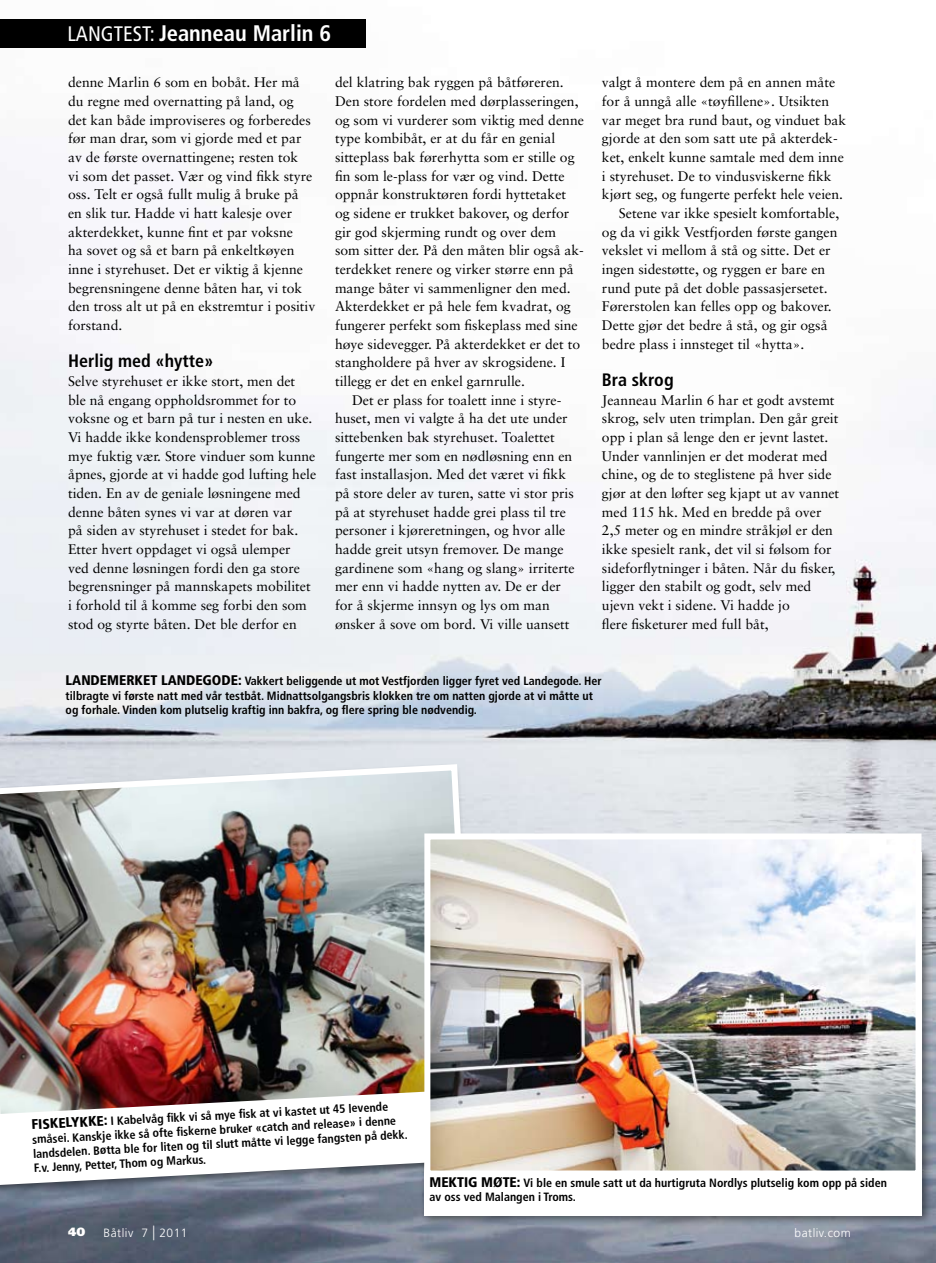
<style>
.page{position:relative;width:936px;height:1263px;background:#fff}
.page>*{position:absolute;margin:0;border:0;box-sizing:border-box;transform-origin:0 0}
.t1{font:700 condensed 22.5px "Frutiger";color:#fff}
.t2{font:700 condensed 18px "Frutiger";color:#000}
.t3{font:13.95px/18.6px "Sabon";color:#000}
.t4{font:700 condensed 12px/14.4px "Frutiger";color:#000}
.t5{font:300 12px "Frutiger";letter-spacing:.04em;color:#fff}
.t6{font:900 12px "Frutiger";color:#fff}
.s1{font-weight:400;font-size:21px}
.s2{font-weight:900;font-size:13.95px}
.s3{font-size:19.2px}
</style>
<div class="page">
<img style="left:0;top:162px;width:935px;height:1101px">
<div style="left:419px;top:847px;width:513px;height:380px;background:#000;opacity:.5"></div>
<div style="left:424px;top:852px;width:497px;height:363px;background:#fff"></div>
<div style="left:0;top:763px;width:481px;height:433px;background:#000;opacity:.5"></div>
<svg style="left:0;top:1124px;width:471px;height:61px"></svg>
<img style="left:0;top:761px;width:477px;height:363px">
<img style="left:431px;top:840px;width:483px;height:329px">
<div style="left:424px;top:833px;width:497px;height:343px;border:6px solid #fff"></div>
<div style="left:0;top:19px;width:366px;height:29px;background:#000"></div>
<h1 class="t1" style="left:67px;top:20px;width:265px"><span class="s1">LANGTEST:</span> Jeanneau Marlin 6</h1>
<p class="t3" style="left:68px;top:73px;width:249px">denne Marlin 6 som en bobåt. Her må du regne med overnatting på land, og det kan både improviseres og forberedes før man drar, som vi gjorde med et par av de første overnattingene; resten tok<br>vi som det passet. Vær og vind fikk styre oss. Telt er også fullt mulig å bruke på en slik tur. Hadde vi hatt kalesje over akterdekket, kunne fint et par voksne<br>ha sovet og så et barn på enkeltkøyen inne i styrehuset. Det er viktig å kjenne begrensningene denne båten har, vi tok den tross alt ut på en ekstremtur i positiv forstand.</p>
<p class="t2" style="left:68px;top:350px;width:147px">Herlig med «hytte»</p>
<p class="t3" style="left:68px;top:372px;width:250px">Selve styrehuset er ikke stort, men det ble nå engang oppholdsrommet for to voksne og et barn på tur i nesten en uke.<br>Vi hadde ikke kondensproblemer tross mye fuktig vær. Store vinduer som kunne åpnes, gjorde at vi hadde god lufting hele tiden. En av de geniale løsningene med denne båten synes vi var at døren var<br>på siden av styrehuset i stedet for bak.<br>Etter hvert oppdaget vi også ulemper<br>ved denne løsningen fordi den ga store begrensninger på mannskapets mobilitet i forhold til å komme seg forbi den som stod og styrte båten. Det ble derfor en</p>
<p class="t3" style="left:335px;top:73px;width:230px">del klatring bak ryggen på båtføreren.</p>
<p class="t3" style="left:335px;top:92px;width:245px">Den store fordelen med dørplasseringen,</p>
<p class="t3" style="left:335px;top:110px;width:250px">og som vi vurderer som viktig med denne</p>
<p class="t3" style="left:335px;top:129px;width:222px">type kombibåt, er at du får en genial</p>
<p class="t3" style="left:335px;top:148px;width:241px">sitteplass bak førerhytta som er stille og</p>
<p class="t3" style="left:335px;top:166px;width:231px">fin som le-plass for vær og vind. Dette</p>
<p class="t3" style="left:335px;top:185px;width:233px">oppnår konstruktøren fordi hyttetaket</p>
<p class="t3" style="left:335px;top:204px;width:236px">og sidene er trukket bakover, og derfor</p>
<p class="t3" style="left:335px;top:222px;width:222px">gir god skjerming rundt og over dem</p>
<p class="t3" style="left:335px;top:241px;width:250px">som sitter der. På den måten blir også ak-</p>
<p class="t3" style="left:335px;top:260px;width:240px">terdekket renere og virker større enn på</p>
<p class="t3" style="left:335px;top:278px;width:237px">mange båter vi sammenligner den med.</p>
<p class="t3" style="left:335px;top:297px;width:237px">Akterdekket er på hele fem kvadrat, og</p>
<p class="t3" style="left:335px;top:316px;width:244px">fungerer perfekt som fiskeplass med sine</p>
<p class="t3" style="left:335px;top:334px;width:246px">høye sidevegger. På akterdekket er det to</p>
<p class="t3" style="left:335px;top:353px;width:232px">stangholdere på hver av skrogsidene. I</p>
<p class="t3" style="left:335px;top:372px;width:191px">tillegg er det en enkel garnrulle.</p>
<p class="t3" style="left:352px;top:390px;width:211px">Det er plass for toalett inne i styre-</p>
<p class="t3" style="left:335px;top:409px;width:234px">huset, men vi valgte å ha det ute under</p>
<p class="t3" style="left:335px;top:428px;width:221px">sittebenken bak styrehuset. Toalettet</p>
<p class="t3" style="left:335px;top:446px;width:239px">fungerte mer som en nødløsning enn en</p>
<p class="t3" style="left:335px;top:465px;width:232px">fast installasjon. Med det været vi fikk</p>
<p class="t3" style="left:335px;top:484px;width:240px">på store deler av turen, satte vi stor pris</p>
<p class="t3" style="left:335px;top:502px;width:232px">på at styrehuset hadde grei plass til tre</p>
<p class="t3" style="left:335px;top:521px;width:232px">personer i kjøreretningen, og hvor alle</p>
<p class="t3" style="left:335px;top:540px;width:230px">hadde greit utsyn fremover. De mange</p>
<p class="t3" style="left:335px;top:558px;width:241px">gardinene som «hang og slang» irriterte</p>
<p class="t3" style="left:335px;top:577px;width:227px">mer enn vi hadde nytten av. De er der</p>
<p class="t3" style="left:335px;top:596px;width:216px">for å skjerme innsyn og lys om man</p>
<p class="t3" style="left:335px;top:614px;width:236px">ønsker å sove om bord. Vi ville uansett</p>
<p class="t3" style="left:602px;top:73px;width:235px">valgt å montere dem på en annen måte</p>
<p class="t3" style="left:602px;top:92px;width:229px">for å unngå alle «tøyfillene». Utsikten</p>
<p class="t3" style="left:602px;top:110px;width:246px">var meget bra rund baut, og vinduet bak</p>
<p class="t3" style="left:602px;top:129px;width:237px">gjorde at den som satt ute på akterdek-</p>
<p class="t3" style="left:602px;top:148px;width:243px">ket, enkelt kunne samtale med dem inne</p>
<p class="t3" style="left:602px;top:166px;width:231px">i styrehuset. De to vindusviskerne fikk</p>
<p class="t3" style="left:602px;top:185px;width:243px">kjørt seg, og fungerte perfekt hele veien.</p>
<p class="t3" style="left:619px;top:204px;width:222px">Setene var ikke spesielt komfortable,</p>
<p class="t3" style="left:602px;top:222px;width:237px">og da vi gikk Vestfjorden første gangen</p>
<p class="t3" style="left:602px;top:241px;width:230px">vekslet vi mellom å stå og sitte. Det er</p>
<p class="t3" style="left:602px;top:260px;width:225px">ingen sidestøtte, og ryggen er bare en</p>
<p class="t3" style="left:602px;top:278px;width:227px">rund pute på det doble passasjersetet.</p>
<p class="t3" style="left:602px;top:297px;width:231px">Førerstolen kan felles opp og bakover.</p>
<p class="t3" style="left:602px;top:316px;width:227px">Dette gjør det bedre å stå, og gir også</p>
<p class="t3" style="left:602px;top:334px;width:204px">bedre plass i innsteget til «hytta».</p>
<p class="t2" style="left:602px;top:369px;width:73px">Bra skrog</p>
<p class="t3" style="left:602px;top:390px;width:239px">Jeanneau Marlin 6 har et godt avstemt skrog, selv uten trimplan. Den går greit opp i plan så lenge den er jevnt lastet.<br>Under vannlinjen er det moderat med chine, og de to steglistene på hver side gjør at den løfter seg kjapt ut av vannet med 115 hk. Med en bredde på over 2,5 meter og en mindre stråkjøl er den ikke spesielt rank, det vil si følsom for sideforflytninger i båten. Når du fisker, ligger den stabilt og godt, selv med ujevn vekt i sidene. Vi hadde jo<br>flere fisketurer med full båt,</p>
<p class="t4" style="left:66px;top:674px;width:537px"><span class="s2">LANDEMERKET LANDEGODE:</span> Vakkert beliggende ut mot Vestfjorden ligger fyret ved Landegode. Her tilbragte vi første natt med vår testbåt. Midnattsolgangsbris klokken tre om natten gjorde at vi måtte ut og forhale. Vinden kom plutselig kraftig inn bakfra, og flere spring ble nødvendig.</p>
<p class="t4" style="left:31px;top:1118px;width:376px;rotate:-3deg"><span class="s2">FISKELYKKE:</span> I Kabelvåg fi kk vi så mye fi sk at vi kastet ut 45 levende småsei. Kanskje ikke så ofte fi skerne bruker «catch and release» i denne landsdelen. Bøtta ble for liten og til slutt måtte vi legge fangsten på dekk.<br>F.v. Jenny, Petter, Thom og Markus.</p>
<p class="t4" style="left:429px;top:1175px;width:459px"><span class="s2">MEKTIG MØTE:</span> Vi ble en smule satt ut da hurtigruta Nordlys plutselig kom opp på siden av oss ved Malangen i Troms.</p>
<p class="t5" style="left:104px;top:1226px;width:85px">Båtliv 7 <span class="s3">|</span> 2011</p>
<p class="t6" style="left:68px;top:1224px;width:19px">40</p>
<p class="t5" style="left:794px;top:1226px;width:58px">batliv.com</p>
</div>
